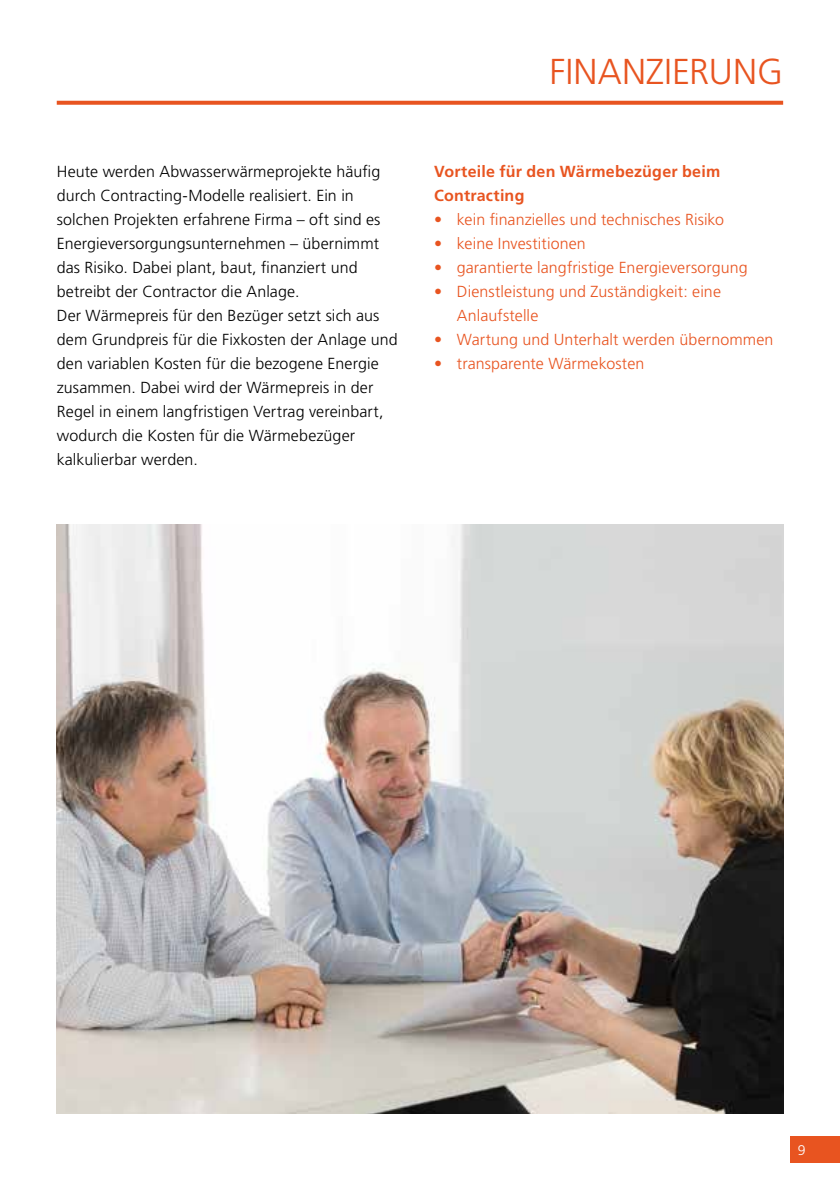
<style>
.page{position:relative;width:840px;height:1191px;background:#fff}
.page>*{position:absolute;margin:0;border:0;box-sizing:border-box;transform-origin:0 0}
.t1{font:300 36px "Frutiger LT Std";letter-spacing:.005em;color:#e85420}
.t2{font:300 16px/24px "Frutiger LT Std";letter-spacing:.005em;color:#000}
.t3{font:300 16px/24px "Frutiger LT Std";letter-spacing:.005em;color:#e85420}
.t4{font:700 16px/24px "Frutiger LT Std";letter-spacing:.015em;color:#e85420}
.t5{font:300 14px "Frutiger LT Std";color:#fff}
</style>
<div class="page">
<div style="left:790px;top:1136px;width:49px;height:26px;background:#e85420"></div>
<svg style="left:57px;top:101px;width:725px;height:4px;background:#e95f2e"></svg>
<img style="left:57px;top:524px;width:725px;height:589px">
<h1 class="t1" style="left:549px;top:51px;width:235px">Finanzierung</h1>
<p class="t2" style="left:57px;top:159px;width:342px">H eute werden Abwasserwärmeprojekte häufig durch Contracting-Modelle realisiert. Ein in solchen Projekten erfahrene Firma – oft sind es Energieversorgungsunternehmen – übernimmt das Risiko. Dabei plant, baut, finanziert und betreibt der Contractor die Anlage.<br>Der Wärmepreis für den Bezüger setzt sich aus dem Grundpreis für die Fixkosten der Anlage und den variablen Kosten für die bezogene Energie zusammen. Dabei wird der Wärmepreis in der Regel in einem langfristigen Vertrag vereinbart, wodurch die Kosten für die Wärmebezüger kalkulierbar werden.</p>
<p class="t4" style="left:434px;top:159px;width:287px">Vorteile für den Wärmebezüger beim<br>Contracting</p>
<p class="t3" style="left:434px;top:207px;width:291px">• kein finanzielles und technisches Risiko</p>
<p class="t3" style="left:434px;top:231px;width:153px">• keine I nvestitionen</p>
<p class="t3" style="left:434px;top:255px;width:315px">• garantierte langfristige Energieversorgung</p>
<p class="t3" style="left:456px;top:279px;width:265px;text-indent:-23px">• Dienstleistung und Zuständigkeit: eine<br>Anlaufstelle</p>
<p class="t3" style="left:434px;top:327px;width:340px">• Wartung und U nterhalt werden übernommen</p>
<p class="t3" style="left:434px;top:351px;width:211px">• transparente Wärmekosten</p>
<p class="t5" style="left:797px;top:1142px;width:9px">9</p>
</div>
